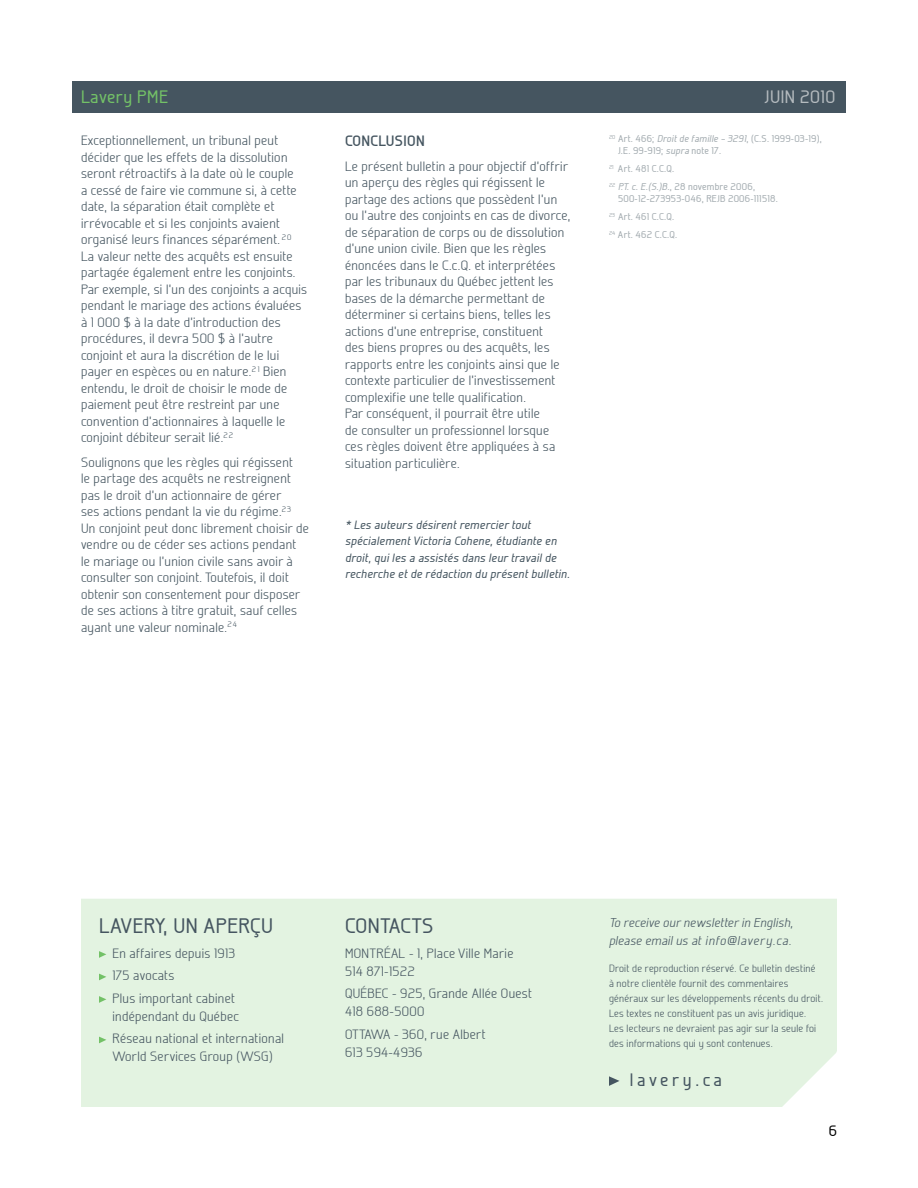
<style>
.page{position:relative;width:918px;height:1188px;background:#fff}
.page>*{position:absolute;margin:0;border:0;box-sizing:border-box;transform-origin:0 0}
.t1{font:500 21px "Galette";letter-spacing:.025em;color:#455560}
.t2{font:500 18px "Galette";letter-spacing:.025em;color:#73c167}
.t3{font:500 18px "Galette";letter-spacing:.2em;color:#455560}
.t4{font:500 18px "Galette";letter-spacing:.025em;color:#b5bbbf}
.t5{font:700 15px "Galette";letter-spacing:.025em;color:#455560}
.t6{font:500 15px "Galette";color:#000}
.t7{font:300 13.5px/16.5px "Galette";letter-spacing:.025em;color:#455560}
.t8{font:italic 300 12.75px/18px "Galette";letter-spacing:.025em;color:#455560}
.t9{font:italic 500 12px/16.5px "Galette";letter-spacing:.025em;color:#455560}
.t10{font:300 10.5px/15px "Galette";letter-spacing:.025em;color:#455560}
.t11{font:500 9.75px/18px "Galette";letter-spacing:.025em;color:#a2aaaf}
.s1{font-style:italic}
</style>
<div class="page">
<div style="left:72px;top:81px;width:774px;height:31px;background:#455560"></div>
<div style="left:81px;top:899px;width:756px;height:208px;background:#e3f3e1"></div>
<svg style="left:609px;top:1076px;width:11px;height:10px"></svg>
<svg style="left:99px;top:951px;width:7px;height:7px"></svg>
<svg style="left:99px;top:974px;width:7px;height:6px"></svg>
<svg style="left:99px;top:996px;width:7px;height:7px"></svg>
<svg style="left:99px;top:1037px;width:7px;height:6px"></svg>
<h2 class="t2" style="left:81px;top:86px;width:89px">Lavery PME</h2>
<h2 class="t4" style="left:765px;top:86px;width:72px">JUIN 2010</h2>
<p class="t7" style="left:81px;top:132px;width:228px">Exceptionnellement, un tribunal peut décider que les effets de la dissolution seront rétroactifs à la date où le couple<br>a cessé de faire vie commune si, à cette date, la séparation était complète et irrévocable et si les conjoints avaient organisé leurs finances séparément. <sup>20<br></sup>La valeur nette des acquêts est ensuite partagée également entre les conjoints.<br>Par exemple, si l’un des conjoints a acquis pendant le mariage des actions évaluées à 1 000 $ à la date d’introduction des procédures, il devra 500 $ à l’autre conjoint et aura la discrétion de le lui payer en espèces ou en nature.<sup>2</sup> <sup>1</sup> Bien entendu, le droit de choisir le mode de paiement peut être restreint par une convention d’actionnaires à laquelle le conjoint débiteur serait lié.<sup>22</sup></p>
<p class="t7" style="left:81px;top:454px;width:229px">Soulignons que les règles qui régissent<br>le partage des acquêts ne restreignent pas le droit d’un actionnaire de gérer<br>ses actions pendant la vie du régime.<sup>23<br></sup>Un conjoint peut donc librement choisir de vendre ou de céder ses actions pendant<br>le mariage ou l’union civile sans avoir à consulter son conjoint. Toutefois, il doit obtenir son consentement pour disposer de ses actions à titre gratuit, sauf celles ayant une valeur nominale.<sup>24</sup></p>
<p class="t5" style="left:345px;top:132px;width:81px">CONCLUSION</p>
<p class="t7" style="left:345px;top:158px;width:227px">Le présent bulletin a pour objectif d’offrir un aperçu des règles qui régissent le partage des actions que possèdent l’un ou l’autre des conjoints en cas de divorce, de séparation de corps ou de dissolution d’une union civile. Bien que les règles énoncées dans le C.c.Q. et interprétées par les tribunaux du Québec jettent les bases de la démarche permettant de déterminer si certains biens, telles les actions d’une entreprise, constituent<br>des biens propres ou des acquêts, les rapports entre les conjoints ainsi que le contexte particulier de l’investissement complexifie une telle qualification.<br>Par conséquent, il pourrait être utile<br>de consulter un professionnel lorsque ces règles doivent être appliquées à sa situation particulière.</p>
<p class="t9" style="left:345px;top:516px;width:226px">* Les auteurs désirent remercier tout spécialement Victoria Cohene, étudiante en droit, qui les a assistés dans leur travail de recherche et de rédaction du présent bulletin.</p>
<p class="t11" style="left:618px;top:133px;width:205px;line-height:12px;text-indent:-9px"><sup>20</sup> Art. 466; <span class="s1">Droit de famille – 3291</span>, (C.S. 1999-03-19),<br>J.E. 99-919; <span class="s1">supra</span> note 17.</p>
<p class="t11" style="left:609px;top:160px;width:148px"><sup>21</sup> Art. 481 C.C.Q.<br><sup>22</sup> <span class="s1">P.T. c. E.(S.)B.</span>, 28 novembre 2006,</p>
<p class="t11" style="left:609px;top:190px;width:170px;text-indent:9px">500-12-273953-046, REJB 2006-111518.<br><sup>23</sup> Art. 461 C.C.Q.<br><sup>24</sup> Art. 462 C.C.Q.</p>
<h1 class="t1" style="left:99px;top:913px;width:176px">LAVERY, UN APERÇU</h1>
<p class="t7" style="left:112px;top:942px;width:124px;line-height:22.5px">En affaires depuis 1913<br>175 avocats<br>Plus important cabinet</p>
<p class="t7" style="left:112px;top:1005px;width:173px;line-height:22.5px">indépendant du Québec<br>Réseau national et international</p>
<p class="t7" style="left:112px;top:1048px;width:162px">World Services Group (WSG)</p>
<h1 class="t1" style="left:345px;top:913px;width:47px">CONTACT</h1>
<h1 class="t1" style="left:422px;top:913px;width:13px">S</h1>
<p class="t7" style="left:345px;top:944px;width:170px;line-height:18px">MONTRÉAL - 1, Place Ville Marie<br>514 871-1522</p>
<p class="t7" style="left:345px;top:984px;width:189px;line-height:18px">QUÉBEC - 925, Grande Allée Ouest<br>418 688-5000</p>
<p class="t7" style="left:345px;top:1025px;width:142px;line-height:18px">OTTAWA - 360, rue Albert<br>613 594-4936</p>
<p class="t8" style="left:609px;top:913px;width:185px">To receive our newsletter in English, please email us at info@lavery.ca.</p>
<p class="t10" style="left:609px;top:961px;width:216px">Droit de reproduction réservé. Ce bulletin destiné à notre clientèle fournit des commentaires généraux sur les développements récents du droit.<br>Les textes ne constituent pas un avis juridique.<br>Les lecteurs ne devraient pas agir sur la seule foi des informations qui y sont contenues.</p>
<h2 class="t3" style="left:630px;top:1069px;width:94px">lavery.ca</h2>
<p class="t6" style="left:829px;top:1122px;width:10px">6</p>
</div>
